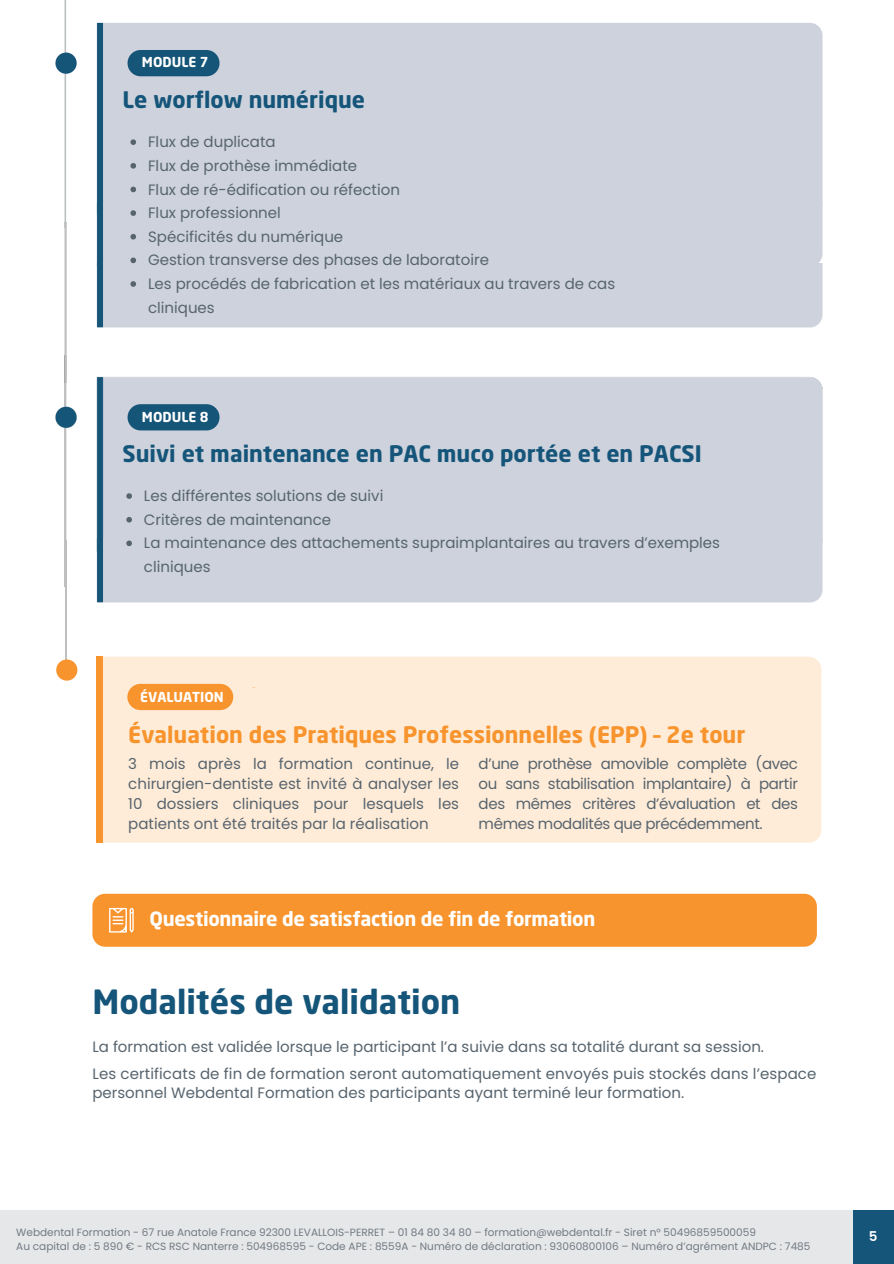
<style>
.page{position:relative;width:894px;height:1264px;background:#fff}
.page>*{position:absolute;margin:0;border:0;box-sizing:border-box;transform-origin:0 0}
.t1{font:700 33px "Neo Sans Std";color:#16557a}
.t2{font:700 22.5px "Neo Sans Std";color:#16557a}
.t3{font:700 22.5px "Neo Sans Std";color:#f8942d}
.t4{font:700 19.5px "Neo Sans Std";letter-spacing:-.015em;color:#fff}
.t5{font:15px/20.2px "Poppins";color:#57646e}
.t6{font:700 13.5px "Neo Sans Std";color:#fff}
.t7{font:600 13.5px "Poppins";color:#fff}
.t8{font:10.5px "Poppins";color:#717a83}
</style>
<div class="page">
<div style="left:0;top:1210px;width:893px;height:53px;background:#e6e7e8"></div>
<div style="left:853px;top:1210px;width:40px;height:53px;background:#16557a"></div>
<img style="left:55px;top:0;width:768px;height:222px">
<div style="left:92px;top:203px;width:731px;height:60px;background:#cdd2dc"></div>
<div style="left:96px;top:263px;width:727px;height:65px;background:#cdd2dc"></div>
<svg style="left:130px;top:139px;width:6px;height:6px"></svg>
<svg style="left:130px;top:163px;width:6px;height:6px"></svg>
<svg style="left:130px;top:187px;width:6px;height:5px"></svg>
<svg style="left:130px;top:210px;width:6px;height:6px"></svg>
<svg style="left:130px;top:234px;width:6px;height:5px"></svg>
<svg style="left:130px;top:257px;width:6px;height:6px"></svg>
<svg style="left:130px;top:281px;width:6px;height:6px"></svg>
<img style="left:55px;top:376px;width:768px;height:211px">
<div style="left:92px;top:538px;width:731px;height:65px;background:#cdd2dc"></div>
<svg style="left:126px;top:493px;width:6px;height:6px"></svg>
<svg style="left:126px;top:517px;width:6px;height:5px"></svg>
<svg style="left:126px;top:540px;width:6px;height:6px"></svg>
<hr style="left:65px;top:540px;width:2px;height:130px;background:#bcbec0">
<div style="left:56px;top:659px;width:21px;height:21px;background:#f8942d;border-radius:50%"></div>
<div style="left:103px;top:656px;width:718px;height:186px;background:#ffecd8"></div>
<div style="left:97px;top:656px;width:6px;height:186px;background:#f8942d"></div>
<div style="left:127px;top:684px;width:106px;height:26px;background:#f8942d;border-radius:13px"></div>
<div style="left:243px;top:687px;width:48px;height:22px;background:#ffecd8"></div>
<div style="left:92px;top:893px;width:724px;height:53px;background:#f8942d;border-radius:13px"></div>
<svg style="left:109px;top:908px;width:25px;height:24px"></svg>
<img style="left:55px;top:222px;width:23px;height:160px">
<p class="t6" style="left:142px;top:57px;width:68px">MODULE 7</p>
<p class="t2" style="left:122px;top:91px;width:244px">Le worflow numérique</p>
<p class="t5" style="left:148px;top:132px;width:129px">Flux de duplicata</p>
<p class="t5" style="left:148px;top:155px;width:210px">Flux de prothèse immédiate</p>
<p class="t5" style="left:148px;top:179px;width:253px">Flux de ré-édification ou réfection</p>
<p class="t5" style="left:148px;top:203px;width:134px">Flux professionnel</p>
<p class="t5" style="left:148px;top:226px;width:196px">Spécificités du numérique</p>
<p class="t5" style="left:148px;top:250px;width:342px">Gestion transverse des phases de laboratoire</p>
<p class="t5" style="left:148px;top:272px;width:468px;line-height:23.7px">Les procédés de fabrication et les matériaux au travers de cas cliniques</p>
<p class="t6" style="left:142px;top:411px;width:68px">MODULE 8</p>
<h4 class="t2" style="left:122px;top:445px;width:580px">Suivi et maintenance en PAC muco portée et en PACSI</h4>
<p class="t5" style="left:144px;top:486px;width:241px">Les différentes solutions de suivi</p>
<p class="t5" style="left:144px;top:509px;width:189px">Critères de maintenance</p>
<p class="t5" style="left:144px;top:531px;width:577px;line-height:23.7px">La maintenance des attachements supraimplantaires au travers d’exemples cliniques</p>
<h5 class="t6" style="left:140px;top:691px;width:85px">ÉVALUATION</h5>
<h2 class="t3" style="left:128px;top:725px;width:618px">Évaluation des Pratiques Professionnelles (EPP) – 2e tour</h2>
<p class="t5" style="left:128px;top:753px;width:332px;text-align:justify">3 mois après la formation continue, le chirurgien-dentiste est invité à analyser les 10 dossiers cliniques pour lesquels les patients ont été traités par la réalisation</p>
<h4 class="t5" style="left:478px;top:753px;width:321px;text-align:justify">d’une prothèse amovible complète (avec ou sans stabilisation implantaire) à partir des mêmes critères d’évaluation et des mêmes modalités que précédemment.</h4>
<h5 class="t4" style="left:149px;top:911px;width:447px">Questionnaire de satisfaction de fin de formation</h5>
<p class="t1" style="left:92px;top:989px;width:369px">Modalités de validation</p>
<h1 class="t5" style="left:92px;top:1033px;width:725px;line-height:27px">La formation est validée lorsque le participant l’a suivie dans sa totalité durant sa session.<br>Les certificats de fin de formation seront automatiquement envoyés puis stockés dans l’espace</h1>
<h1 class="t5" style="left:92px;top:1082px;width:593px">personnel Webdental Formation des participants ayant terminé leur formation.</h1>
<p class="t8" style="left:16px;top:1225px;width:741px">Webdental Formation - 67 rue Anatole France 92300 LEVALLOIS-PERRET – 01 84 80 34 80 – formation@webdental.fr - Siret n° 50496859500059</p>
<h4 class="t8" style="left:16px;top:1238px;width:795px">Au capital de : 5 890 € - RCS RSC Nanterre : 504968595 - Code APE : 8559A - Numéro de déclaration : 93060800106 – Numéro d’agrément ANDPC : 7485</h4>
<h2 class="t7" style="left:868px;top:1226px;width:10px">5</h2>
</div>
